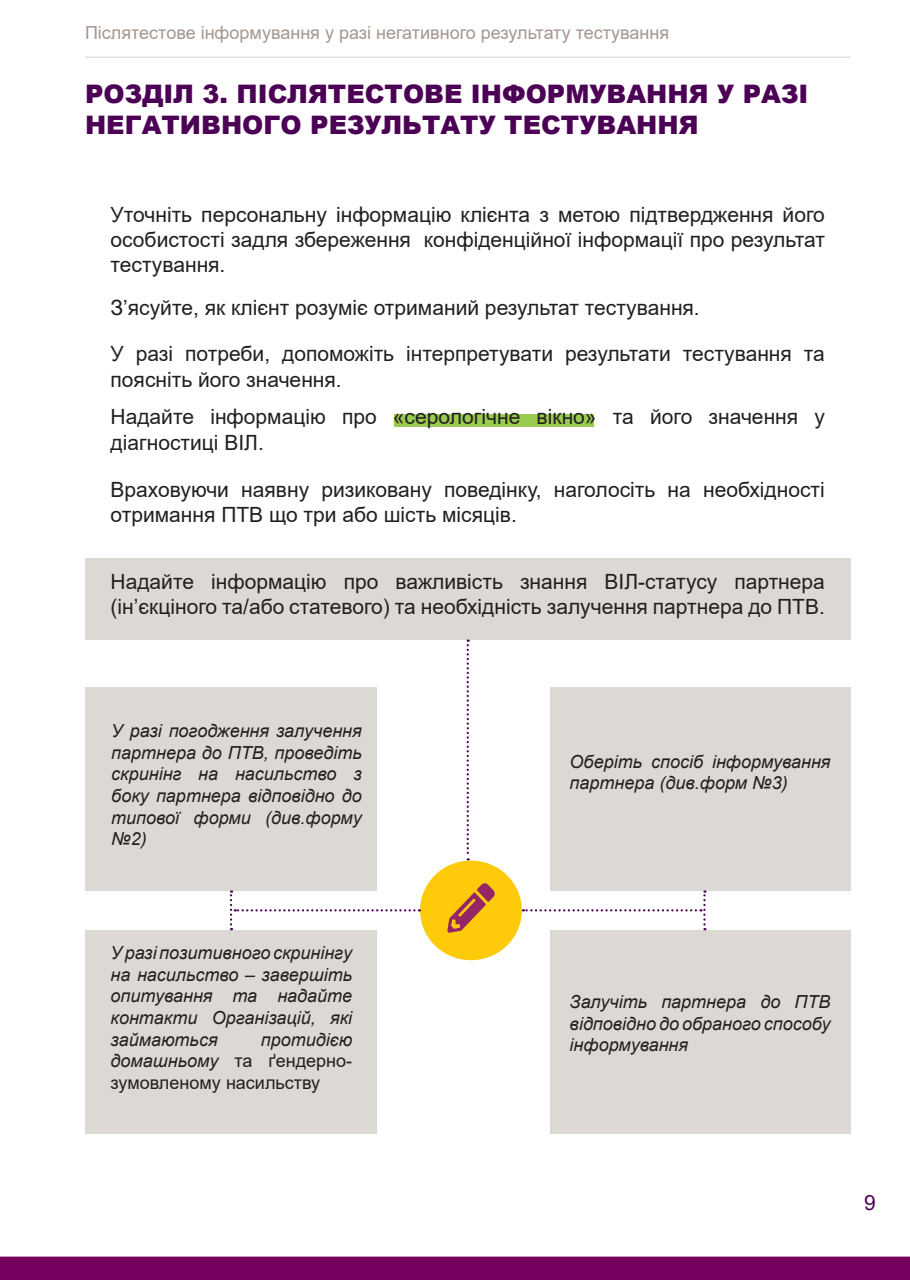
<style>
.page{position:relative;width:910px;height:1280px;background:#fff}
.page>*{position:absolute;margin:0;border:0;box-sizing:border-box;transform-origin:0 0}
.t1{font:900 25.5px/30.6px "Arial";color:#4c0055}
.t2{font:21px/25.2px "Arial";color:#231f20}
.t3{font:21px "Arial";color:#4c0055}
.t4{font:italic 18px/21.6px "Arial";color:#231f20;text-align:justify}
.t5{font:18px "Arial";color:#a4978e}
.t6{font:18px/21.6px "Arial";color:#231f20;text-align:justify}
.s1{font-style:italic}
</style>
<div class="page">
<div style="left:1px;top:1257px;width:908px;height:22px;background:#74015e"></div>
<div style="left:0;top:1256px;width:910px;height:24px;border:2px solid #74015e"></div>
<hr style="left:85px;top:57px;width:765px;height:1px;background:#dcd9d5">
<div style="left:394px;top:415px;width:200px;height:12px;background:#99cb50"></div>
<div style="left:85px;top:558px;width:765px;height:81px;background:#dcd9d5"></div>
<svg style="left:467px;top:639px;width:2px;height:221px"></svg>
<div style="left:85px;top:687px;width:292px;height:203px;background:#dcd9d5"></div>
<div style="left:420px;top:860px;width:102px;height:100px;background:#feca0a;border-radius:50%"></div>
<svg style="left:447px;top:883px;width:48px;height:50px"></svg>
<div style="left:85px;top:930px;width:292px;height:204px;background:#dcd9d5"></div>
<div style="left:550px;top:687px;width:300px;height:203px;background:#dcd9d5"></div>
<div style="left:550px;top:930px;width:300px;height:204px;background:#dcd9d5"></div>
<svg style="left:523px;top:890px;width:183px;height:40px"></svg>
<svg style="left:230px;top:890px;width:190px;height:40px"></svg>
<p class="t5" style="left:85px;top:20px;width:586px">Післятестове інформування у разі негативного результату тестування</p>
<p class="t1" style="left:85px;top:78px;width:725px">РОЗДІЛ 3. ПІСЛЯТЕСТОВЕ ІНФОРМУВАННЯ У РАЗІ<br>НЕГАТИВНОГО РЕЗУЛЬТАТУ ТЕСТУВАННЯ</p>
<p class="t2" style="left:111px;top:202px;width:716px;text-align:justify">Уточніть персональну інформацію клієнта з метою підтвердження його особистості задля збереження конфіденційної інформації про результат тестування.</p>
<p class="t2" style="left:111px;top:295px;width:591px">З’ясуйте, як клієнт розуміє отриманий результат тестування.</p>
<p class="t2" style="left:111px;top:341px;width:716px">У разі потреби, допоможіть інтерпретувати результати тестування та поясніть його значення.</p>
<p class="t2" style="left:111px;top:404px;width:716px">Надайте інформацію про «серологічне вікно» та його значення у діагностиці ВІЛ.</p>
<p class="t2" style="left:111px;top:477px;width:716px">Враховуючи наявну ризиковану поведінку, наголосіть на необхідності отримання ПТВ що три або шість місяців.</p>
<p class="t2" style="left:111px;top:569px;width:716px">Надайте інформацію про важливість знання ВІЛ-статусу партнера (ін’єкціного та/або статевого) та необхідність залучення партнера до ПТВ.</p>
<p class="t4" style="left:111px;top:720px;width:252px">У разі погодження залучення партнера до ПТВ, проведіть скринінг на насильство з боку партнера відповідно до типової форми (див.форму №2)</p>
<p class="t4" style="left:111px;top:942px;width:243px">У разі позитивного скринінгу на насильство – завершіть опитування та надайте контакти Організацій, які займаються</p>
<p class="t6" style="left:111px;top:1028px;width:243px;text-indent:150px"><span class="s1">протидією домашньому</span> та ґендерно&shy;зумовленому насильству</p>
<p class="t4" style="left:570px;top:751px;width:262px">Оберіть спосіб інформування партнера (див.форм №3)</p>
<p class="t4" style="left:570px;top:991px;width:262px">Залучіть партнера до ПТВ відповідно до обраного способу інформування</p>
<p class="t3" style="left:864px;top:1188px;width:13px">9</p>
</div>
